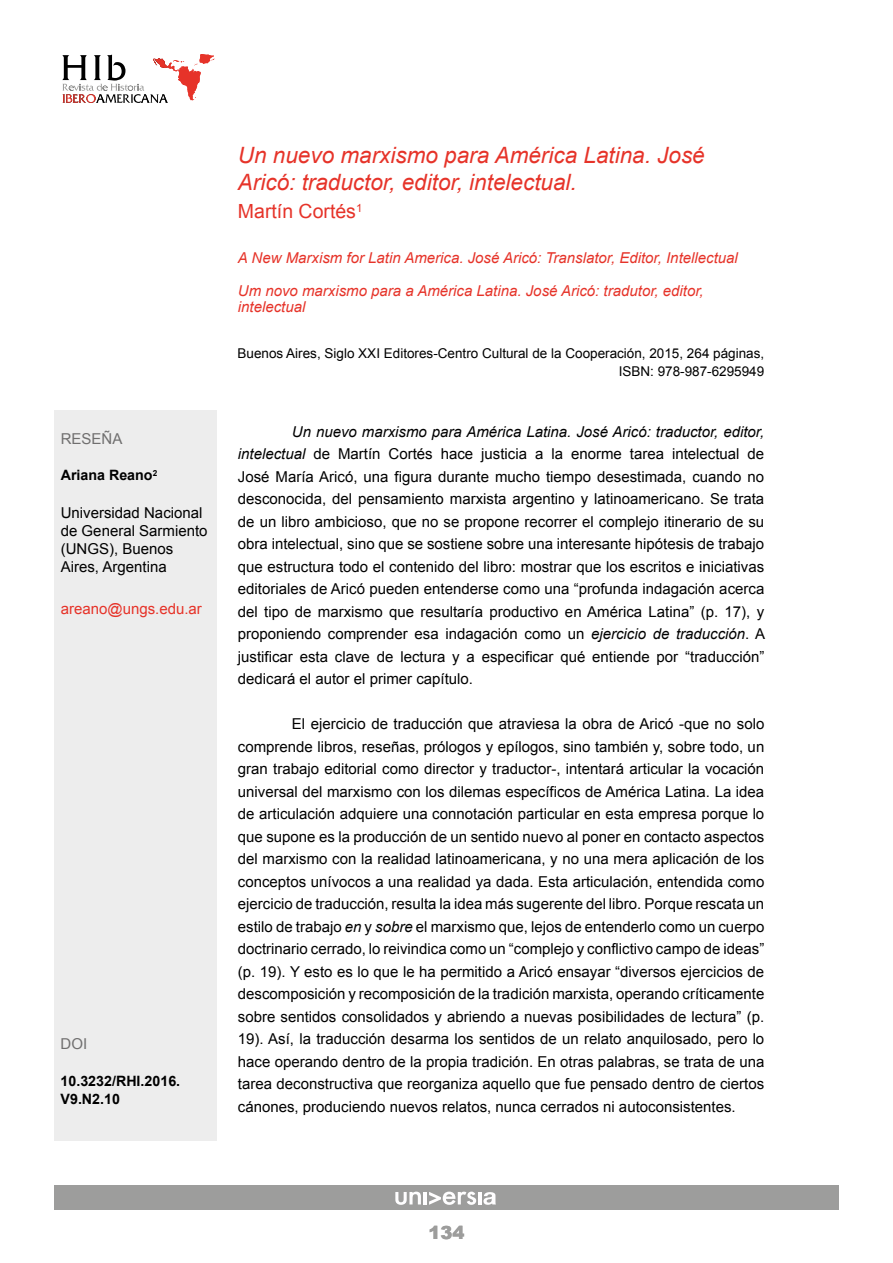
<style>
.page{position:relative;width:893px;height:1263px;background:#fff}
.page>*{position:absolute;margin:0;border:0;box-sizing:border-box;transform-origin:0 0}
.t1{font:italic 22.5px/27px "Arial";color:#e63329}
.t2{font:19.5px "Arial";color:#e63329}
.t3{font:900 18px "Arial";color:#9d9d9c}
.t4{font:15px/22.5px "Arial";color:#000;text-align:justify}
.t5{font:italic 15px/16.5px "Arial";color:#e63329}
.t6{font:15px "Arial";color:#e63329}
.t7{font:15px "Arial";color:#706f6f}
.t8{font:700 14.25px/18px "Arial";color:#000}
.t9{font:13.5px/18px "Arial";color:#000;text-align:right}
.s1{font-style:italic}
</style>
<div class="page">
<div style="left:54px;top:1185px;width:785px;height:24px;background:#9d9d9c"></div>
<hr style="left:478px;top:1192px;width:4px;height:12px;background:#fffeff">
<svg style="left:483px;top:1192px;width:13px;height:13px"></svg>
<svg style="left:395px;top:1191px;width:81px;height:14px"></svg>
<svg style="left:62px;top:54px;width:153px;height:49px"></svg>
<div style="left:54px;top:410px;width:162px;height:730px;background:#ededed"></div>
<p class="t7" style="left:61px;top:429px;width:63px">RESEÑA</p>
<p class="t8" style="left:61px;top:467px;width:98px">Ariana Reano<sup>2</sup></p>
<p class="t4" style="left:61px;top:504px;width:148px;line-height:18px;text-align:left">Universidad Nacional de General Sarmiento (UNGS), Buenos<br>Aires, Argentina</p>
<p class="t6" style="left:61px;top:599px;width:143px">areano@ungs.edu.ar</p>
<p class="t7" style="left:61px;top:1033px;width:28px">DOI</p>
<p class="t8" style="left:61px;top:1072px;width:121px">10.3232/RHI.2016.<br>V9.N2.10</p>
<h1 class="t1" style="left:238px;top:142px;width:468px">Un nuevo marxismo para América Latina. José<br>Aricó: traductor, editor, intelectual.</h1>
<h2 class="t2" style="left:238px;top:199px;width:126px">Martín Cortés<sup>1</sup></h2>
<p class="t5" style="left:238px;top:249px;width:501px">A New Marxism for Latin America. José Aricó: Translator, Editor, Intellectual</p>
<p class="t5" style="left:238px;top:282px;width:467px">Um novo marxismo para a América Latina. José Aricó: tradutor, editor, intelectual</p>
<p class="t9" style="left:237px;top:345px;width:528px">Buenos Aires, Siglo XXI Editores-Centro Cultural de la Cooperación, 2015, 264 páginas,<br>ISBN: 978-987-6295949</p>
<p class="t4" style="left:238px;top:420px;width:529px;text-indent:54px"><span class="s1">Un nuevo marxismo para América Latina. José Aricó: traductor, editor, intelectual</span> de Martín Cortés hace justicia a la enorme tarea intelectual de José María Aricó, una figura durante mucho tiempo desestimada, cuando no desconocida, del pensamiento marxista argentino y latinoamericano. Se trata de un libro ambicioso, que no se propone recorrer el complejo itinerario de su obra intelectual, sino que se sostiene sobre una interesante hipótesis de trabajo que estructura todo el contenido del libro: mostrar que los escritos e iniciativas editoriales de Aricó pueden entenderse como una “profunda indagación acerca del tipo de marxismo que resultaría productivo en América Latina” (p. 17), y proponiendo comprender esa indagación como un <span class="s1">ejercicio de traducción</span>. A justificar esta clave de lectura y a especificar qué entiende por “traducción” dedicará el autor el primer capítulo.</p>
<p class="t4" style="left:238px;top:713px;width:528px;text-indent:54px">El ejercicio de traducción que atraviesa la obra de Aricó -que no solo comprende libros, reseñas, prólogos y epílogos, sino también y, sobre todo, un gran trabajo editorial como director y traductor-, intentará articular la vocación universal del marxismo con los dilemas específicos de América Latina. La idea de articulación adquiere una connotación particular en esta empresa porque lo que supone es la producción de un sentido nuevo al poner en contacto aspectos del marxismo con la realidad latinoamericana, y no una mera aplicación de los conceptos unívocos a una realidad ya dada. Esta articulación, entendida como ejercicio de traducción, resulta la idea más sugerente del libro. Porque rescata un estilo de trabajo <span class="s1">en</span> y <span class="s1">sobre</span> el marxismo que, lejos de entenderlo como un cuerpo doctrinario cerrado, lo reivindica como un “complejo y conflictivo campo de ideas” (p. 19). Y esto es lo que le ha permitido a Aricó ensayar “diversos ejercicios de descomposición y recomposición de la tradición marxista, operando críticamente sobre sentidos consolidados y abriendo a nuevas posibilidades de lectura” (p.<br>19). Así, la traducción desarma los sentidos de un relato anquilosado, pero lo hace operando dentro de la propia tradición. En otras palabras, se trata de una tarea deconstructiva que reorganiza aquello que fue pensado dentro de ciertos cánones, produciendo nuevos relatos, nunca cerrados ni autoconsistentes.</p>
<p class="t3" style="left:429px;top:1219px;width:38px">134</p>
</div>
